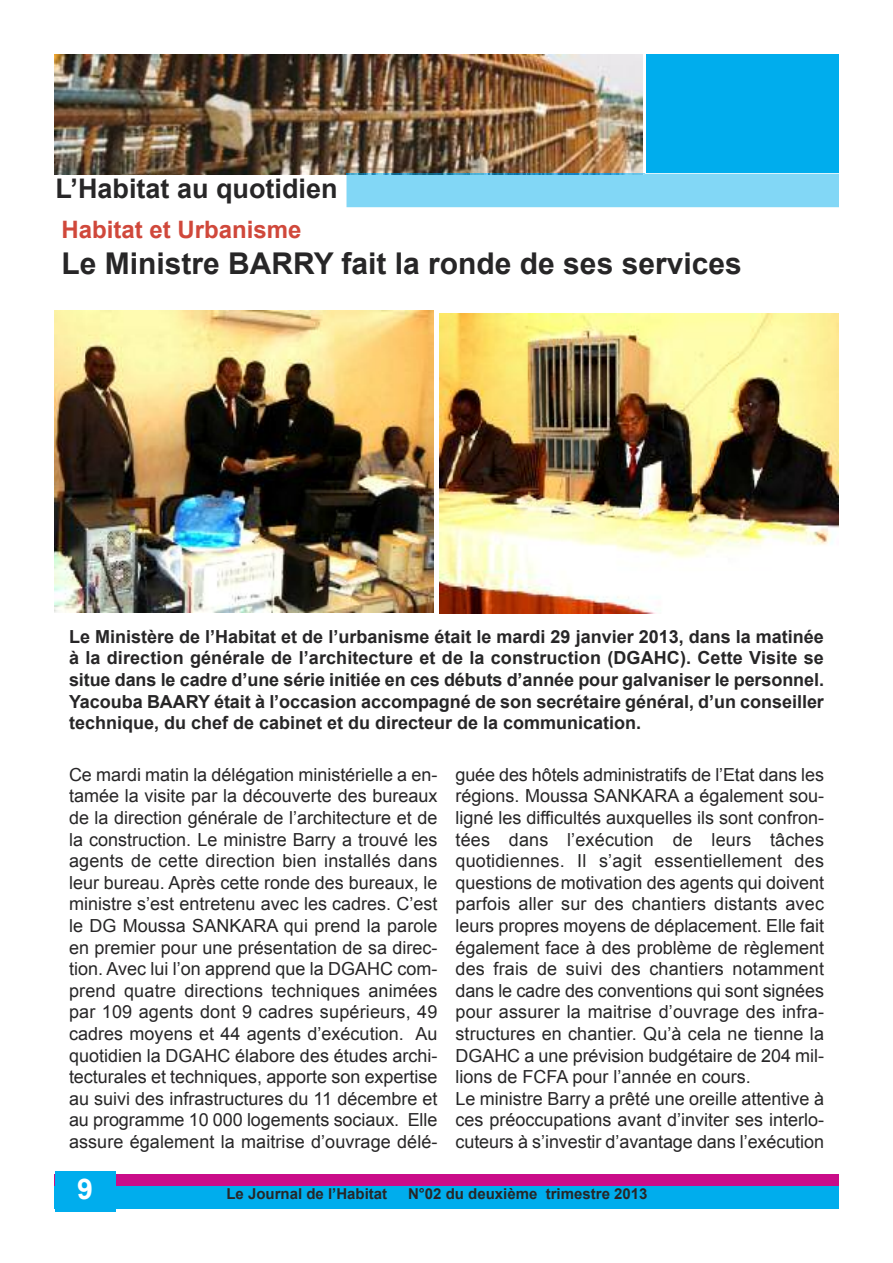
<style>
.page{position:relative;width:893px;height:1263px;background:#fff}
.page>*{position:absolute;margin:0;border:0;box-sizing:border-box;transform-origin:0 0}
.t1{font:700 30px "Arial";color:#272627}
.t2{font:700 28.5px "Arial";color:#fff}
.t3{font:700 27px "Arial";color:#272627}
.t4{font:700 24px "Arial";color:#d0483b}
.t5{font:18px/21.6px "Arial";color:#272627;text-align:justify}
.t6{font:700 18px/21.6px "Arial";color:#272627;text-align:justify}
.t7{font:700 15px "Arial";color:#272627}
</style>
<div class="page">
<div style="left:54px;top:1174px;width:785px;height:14px;background:#ca0d89"></div>
<img style="left:54px;top:54px;width:588px;height:120px">
<div style="left:647px;top:54px;width:192px;height:118px;background:#00aded"></div>
<div style="left:346px;top:174px;width:493px;height:33px;background:#82d7f6"></div>
<img style="left:346px;top:174px;width:296px;height:1px">
<img style="left:54px;top:310px;width:379px;height:303px">
<img style="left:440px;top:313px;width:398px;height:300px">
<div style="left:54px;top:1186px;width:785px;height:23px;background:#00aded"></div>
<div style="left:55px;top:1171px;width:61px;height:41px;background:#00aded"></div>
<h3 class="t3" style="left:56px;top:174px;width:284px">L’Habitat au quotidien</h3>
<h3 class="t4" style="left:62px;top:216px;width:242px">Habitat et Urbanisme</h3>
<h1 class="t1" style="left:62px;top:247px;width:682px">Le Ministre BARRY fait la ronde de ses services</h1>
<p class="t6" style="left:69px;top:626px;width:756px">Le Ministère de l’Habitat et de l’urbanisme était le mardi 29 janvier 2013, dans la matinée à la direction générale de l’architecture et de la construction (DGAHC). Cette Visite se situe dans le cadre d’une série initiée en ces débuts d’année pour galvaniser le personnel.<br>Yacouba BAARY était à l’occasion accompagné de son secrétaire général, d’un conseiller technique, du chef de cabinet et du directeur de la communication.</p>
<p class="t5" style="left:69px;top:764px;width:370px">Ce mardi matin la délégation ministérielle a en&shy;tamée la visite par la découverte des bureaux de la direction générale de l’architecture et de la construction. Le ministre Barry a trouvé les agents de cette direction bien installés dans leur bureau. Après cette ronde des bureaux, le ministre s’est entretenu avec les cadres. C’est le DG Moussa SANKARA qui prend la parole en premier pour une présentation de sa direc&shy;tion. Avec lui l’on apprend que la DGAHC com&shy;prend quatre directions techniques animées par 109 agents dont 9 cadres supérieurs, 49 cadres moyens et 44 agents d’exécution. Au quotidien la DGAHC élabore des études archi&shy;tecturales et techniques, apporte son expertise au suivi des infrastructures du 11 décembre et au programme 10 000 logements sociaux. Elle assure également la maitrise d’ouvrage délé-</p>
<p class="t5" style="left:455px;top:764px;width:370px;text-align:left">guée des hôtels administratifs de l’Etat dans les régions. Moussa SANKARA a également sou&shy;ligné les difficultés auxquelles ils sont confron&shy;tées dans l’exécution de leurs tâches quotidiennes. Il s’agit essentiellement des questions de motivation des agents qui doivent parfois aller sur des chantiers distants avec leurs propres moyens de déplacement. Elle fait également face à des problème de règlement des frais de suivi des chantiers notamment dans le cadre des conventions qui sont signées pour assurer la maitrise d’ouvrage des infra&shy;structures en chantier. Qu’à cela ne tienne la DGAHC a une prévision budgétaire de 204 mil&shy;lions de FCFA pour l’année en cours.<br>Le ministre Barry a prêté une oreille attentive à ces préoccupations avant d’inviter ses interlo&shy;cuteurs à s’investir d’avantage dans l’exécution</p>
<h2 class="t2" style="left:77px;top:1174px;width:17px">9</h2>
<p class="t7" style="left:226px;top:1185px;width:162px">Le Journal de l’Habitat</p>
<p class="t7" style="left:408px;top:1185px;width:241px">N°02 du deuxième trimestre 2013</p>
</div>
